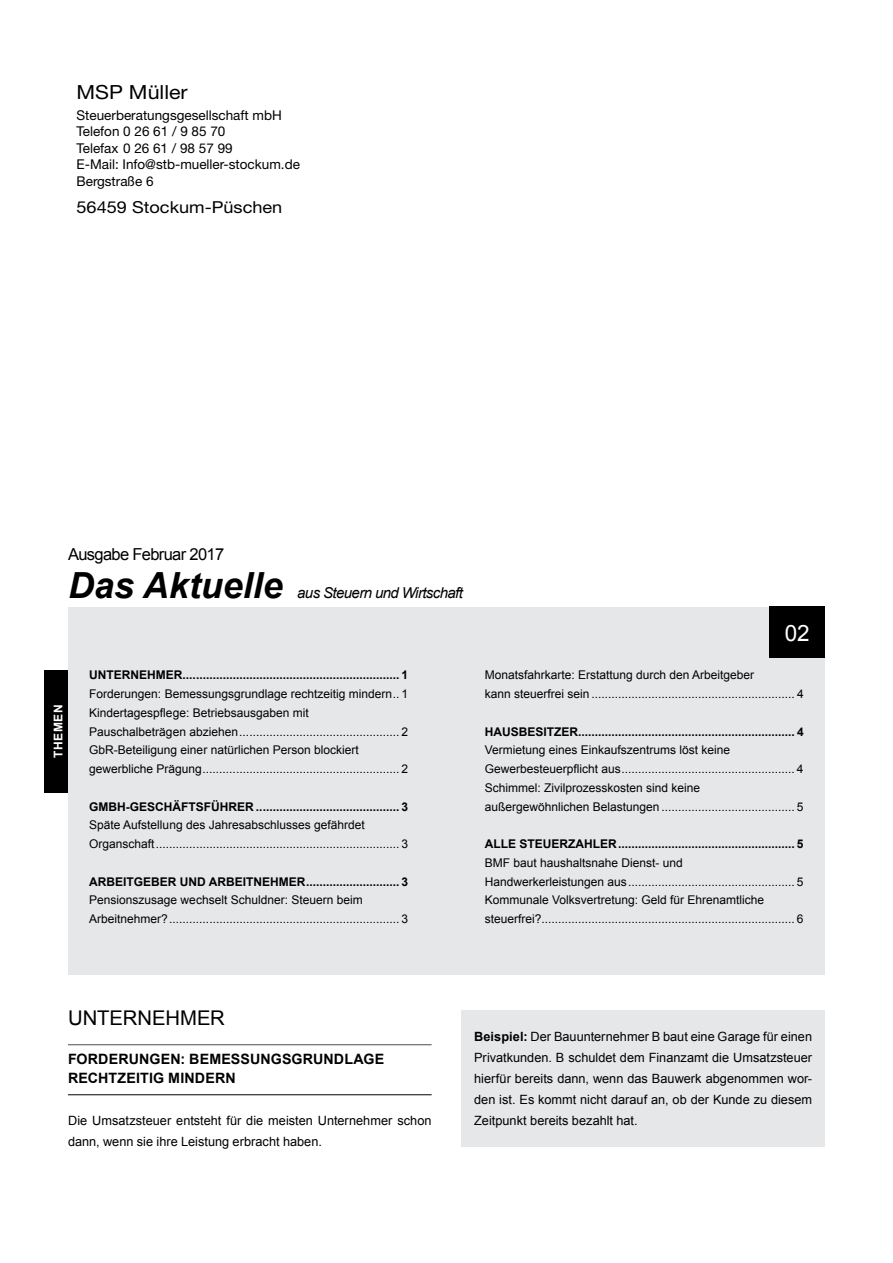
<style>
.page{position:relative;width:893px;height:1263px;background:#fff}
.page>*{position:absolute;margin:0;border:0;box-sizing:border-box;transform-origin:0 0}
.t1{font:italic 700 36px "Arial";color:#000}
.t2{font:22.5px "Arial";color:#fff}
.t3{font:20.25px "Arial";color:#000}
.t4{font:19.5px "Helvetica Neue";color:#000;scale:1.1 1}
.t5{font:16.5px "Helvetica Neue";color:#000;scale:1.1 1}
.t6{font:16.5px "Arial";letter-spacing:-.04em;color:#000}
.t7{font:italic 15px "Arial";letter-spacing:-.04em;color:#000}
.t8{font:700 14.25px/19.5px "Arial";letter-spacing:.01em;color:#000}
.t9{font:13.5px/16.5px "Helvetica Neue";color:#000}
.t10{font:12.75px/21px "Arial";color:#000}
.t11{font:12px/18.8px "Arial";color:#000}
.t12{font:700 12px "Arial";color:#000}
.t13{font:700 12px "Arial";letter-spacing:.05em;color:#fff}
.s1{font-weight:700}
</style>
<div class="page">
<div style="left:68px;top:607px;width:757px;height:367px;background:#e6e7e8"></div>
<hr style="left:68px;top:1044px;width:364px;height:1px;background:#4d4d4f">
<hr style="left:68px;top:1094px;width:364px;height:1px;background:#000">
<div style="left:461px;top:1010px;width:364px;height:136px;background:#e6e7e8"></div>
<div style="left:770px;top:607px;width:55px;height:51px;background:#000"></div>
<div style="left:45px;top:670px;width:23px;height:122px;background:#000"></div>
<h3 class="t4" style="left:77px;top:80px;width:103px">MSP Müller</h3>
<p class="t9" style="left:77px;top:107px;width:225px">Steuerberatungsgesellschaft mbH<br>Telefon 0 26 61 / 9 85 70<br>Telefax 0 26 61 / 98 57 99<br>E-Mail: Info@stb-mueller-stockum.de<br>Bergstraße 6</p>
<h3 class="t5" style="left:77px;top:197px;width:189px">56459 Stockum-Püschen</h3>
<h3 class="t6" style="left:68px;top:544px;width:158px">Ausgabe Februar 2017</h3>
<h1 class="t1" style="left:68px;top:561px;width:216px">Das Aktuelle</h1>
<p class="t7" style="left:297px;top:583px;width:167px">aus Steuern und Wirtschaft</p>
<p class="t13" style="left:50px;top:758px;width:55px;rotate:-90deg">THEMEN</p>
<p class="t12" style="left:89px;top:667px;width:320px">UNTERNEHMER................................................................. 1</p>
<p class="t11" style="left:89px;top:685px;width:320px">Forderungen: Bemessungsgrundlage rechtzeitig mindern.. 1<br>Kindertagespflege: Betriebsausgaben mit Pauschalbeträgen abziehen................................................ 2<br>GbR-Beteiligung einer natürlichen Person blockiert gewerbliche Prägung........................................................... 2</p>
<p class="t12" style="left:89px;top:798px;width:320px">GMBH-GESCHÄFTSFÜHRER ........................................... 3</p>
<p class="t11" style="left:89px;top:816px;width:320px">Späte Aufstellung des Jahresabschlusses gefährdet<br>Organschaft......................................................................... 3</p>
<p class="t12" style="left:89px;top:873px;width:320px">ARBEITGEBER UND ARBEITNEHMER............................ 3</p>
<p class="t11" style="left:89px;top:891px;width:320px">Pensionszusage wechselt Schuldner: Steuern beim<br>Arbeitnehmer?..................................................................... 3</p>
<h2 class="t2" style="left:785px;top:618px;width:27px">02</h2>
<p class="t11" style="left:485px;top:666px;width:320px">Monatsfahrkarte: Erstattung durch den Arbeitgeber<br>kann steuerfrei sein ............................................................. 4</p>
<p class="t12" style="left:485px;top:723px;width:10px">HAU</p>
<p class="t12" style="left:511px;top:723px;width:294px">SBESITZER................................................................. 4</p>
<p class="t11" style="left:485px;top:741px;width:320px">Vermietung eines Einkaufszentrums löst keine Gewerbesteuerpflicht aus.................................................... 4<br>Schimmel: Zivilprozesskosten sind keine außergewöhnlichen Belastungen ........................................ 5</p>
<p class="t12" style="left:485px;top:836px;width:320px">ALLE STEUERZAHLER..................................................... 5</p>
<p class="t11" style="left:485px;top:853px;width:320px">BMF baut haushaltsnahe Dienst- und Handwerkerleistungen aus.................................................. 5<br>Kommunale Volksvertretung: Geld für Ehrenamtliche steuerfrei?............................................................................ 6</p>
<h3 class="t3" style="left:68px;top:1005px;width:100px">Unternehmer</h3>
<p class="t8" style="left:68px;top:1049px;width:318px">FORDERUNGEN: BEMESSUNGSGRUNDLAGE<br>RECHTZEITIG MINDERN</p>
<p class="t10" style="left:68px;top:1110px;width:365px">Die Umsatzsteuer entsteht für die meisten Unternehmer schon dann, wenn sie ihre Leistung erbracht haben.</p>
<p class="t10" style="left:474px;top:1026px;width:340px;text-align:justify"><span class="s1">BEISPIEL:</span> Der Bauunternehmer B baut eine Garage für einen Privatkunden. B schuldet dem Finanzamt die Umsatzsteuer hierfür bereits dann, wenn das Bauwerk abgenommen wor&shy;den ist. Es kommt nicht darauf an, ob der Kunde zu diesem Zeitpunkt bereits bezahlt hat.</p>
</div>
